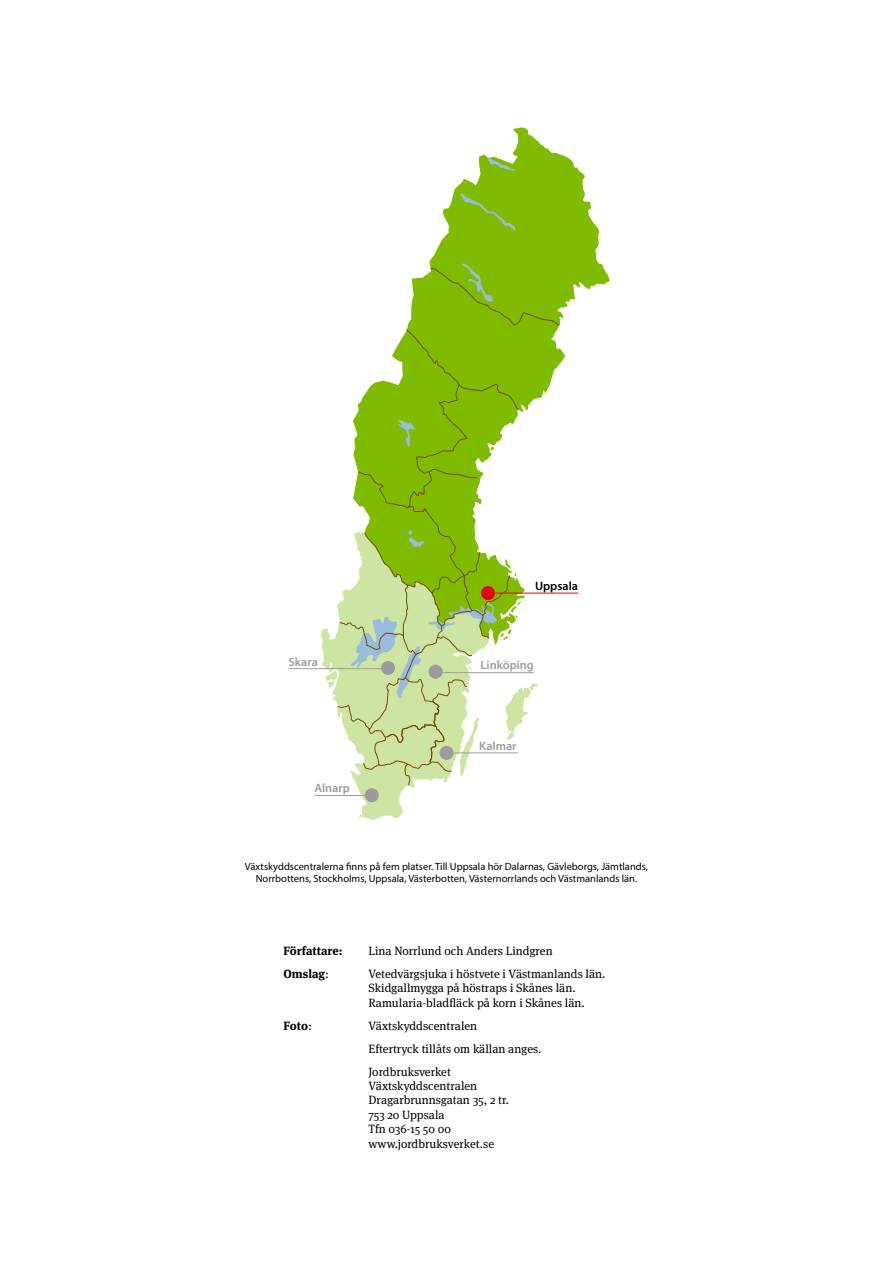
<style>
.page{position:relative;width:893px;height:1263px;background:#fff}
.page>*{position:absolute;margin:0;border:0;box-sizing:border-box;transform-origin:0 0}
.t1{font:600 12.15px "Myriad Pro";color:#9c9c9c}
.t2{font:600 12.15px "Myriad Pro";color:#000}
.t3{font:12px/14.4px "Meta Serif OT";color:#000}
.t4{font:700 12px "Meta Serif OT";color:#000}
.t5{font:10.5px/12.6px "Myriad Pro";color:#000;text-align:center}
.s1{font-weight:400}
</style>
<div class="page">
<hr style="left:314px;top:795px;width:58px;height:1px;background:#9c9c9c">
<hr style="left:289px;top:668px;width:99px;height:1px;background:#9c9c9c">
<svg style="left:321px;top:128px;width:288px;height:692px"></svg>
<p class="t1" style="left:289px;top:654px;width:31px">Skara</p>
<p class="t1" style="left:314px;top:780px;width:37px">Alnarp</p>
<p class="t2" style="left:535px;top:578px;width:44px">Uppsala</p>
<p class="t1" style="left:481px;top:657px;width:55px">Linköping</p>
<p class="t1" style="left:479px;top:738px;width:39px">Kalmar</p>
<p class="t5" style="left:245px;top:860px;width:404px">Växtskyddscentralerna finns på fem platser. Till Uppsala hör Dalarnas, Gävleborgs, Jämtlands,<br>Norrbottens, Stockholms, Uppsala, Västerbotten, Västernorrlands och Västmanlands län.</p>
<p class="t4" style="left:283px;top:944px;width:61px">Författare:</p>
<p class="t3" style="left:368px;top:944px;width:186px">Lina Norrlund och Anders Lindgren</p>
<p class="t4" style="left:283px;top:966px;width:47px">Omslag<span class="s1">:</span></p>
<p class="t3" style="left:368px;top:967px;width:239px">Vetedvärgsjuka i höstvete i Västmanlands län.<br>Skidgallmygga på höstraps i Skånes län.<br>Ramularia-bladfläck på korn i Skånes län.</p>
<p class="t4" style="left:283px;top:1018px;width:30px">Foto<span class="s1">:</span></p>
<p class="t3" style="left:368px;top:1014px;width:174px;line-height:23px">Växtskyddscentralen<br>Eftertryck tillåts om källan anges.<br>Jordbruksverket</p>
<p class="t3" style="left:368px;top:1079px;width:142px">Växtskyddscentralen<br>Dragarbrunnsgatan 35, 2 tr.<br>753 20 Uppsala<br>Tfn 036-15 50 00 www.jordbruksverket.se</p>
</div>
